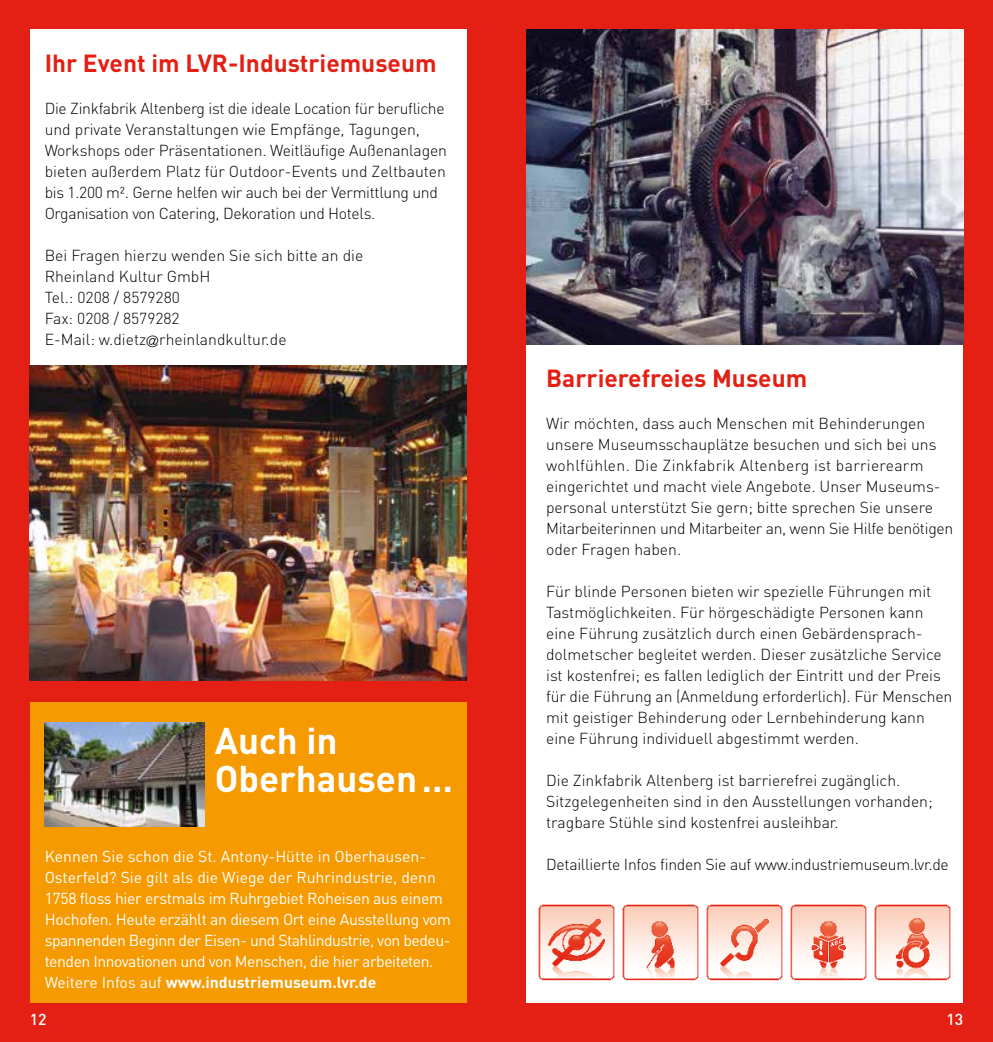
<style>
.page{position:relative;width:993px;height:1042px;background:#fff}
.page>*{position:absolute;margin:0;border:0;box-sizing:border-box;transform-origin:0 0}
.t1{font:700 36.75px/38.5px "DIN";color:#fff}
.t2{font:700 24.5px "DIN";color:#e41f13}
.t3{font:300 15.75px/21px "DIN";color:#000}
.t4{font:15.75px/21px "DIN";letter-spacing:-.02em;color:#fff}
.t5{font:300 15.75px/21px "DIN";letter-spacing:-.02em;color:#000}
.t6{font:500 15.75px "DIN";color:#fff}
.s1{font-family:"Helvetica Neue";font-stretch:condensed}
.s2{font-weight:700}
</style>
<div class="page">
<div style="left:0;top:0;width:992px;height:1042px;background:#e41f13"></div>
<div style="left:30px;top:30px;width:436px;height:651px;background:#fff"></div>
<div style="left:526px;top:255px;width:436px;height:747px;background:#fff"></div>
<img style="left:526px;top:30px;width:436px;height:315px">
<img style="left:30px;top:366px;width:436px;height:315px">
<img style="left:538px;top:904px;width:77px;height:76px">
<img style="left:622px;top:904px;width:77px;height:76px">
<img style="left:706px;top:904px;width:77px;height:76px">
<img style="left:790px;top:904px;width:77px;height:76px">
<img style="left:874px;top:904px;width:77px;height:76px">
<div style="left:30px;top:702px;width:436px;height:300px;background:#f59a00"></div>
<img style="left:45px;top:723px;width:160px;height:103px">
<h2 class="t2" style="left:45px;top:47px;width:393px">Ihr Event im LVR-Industriemuseum</h2>
<p class="t5" style="left:45px;top:97px;width:403px">Die Zinkfabrik Altenberg ist die ideale Location für berufliche und private Veranstaltungen wie Empfänge, Tagungen, Workshops oder Präsentationen. Weitläufige Außenanlagen bieten außerdem Platz für Outdoor-Events und Zeltbauten bis 1.200 m². Gerne helfen wir auch bei der Vermittlung und Organisation von Catering, Dekoration und Hotels.</p>
<p class="t3" style="left:45px;top:244px;width:320px">Bei Fragen hierzu wenden Sie sich bitte an die<br>Rheinland Kultur GmbH<br>Tel.: 0208 / 8579280<br>Fax: 0208 / 8579282<br>E-Mail: w.dietz<span class="s1">@</span>rheinlandkultur.de</p>
<h1 class="t1" style="left:215px;top:719px;width:239px">Auch in<br>Oberhausen…</h1>
<p class="t4" style="left:45px;top:845px;width:408px">Kennen Sie schon die St. Antony-Hütte in Oberhausen-Osterfeld? Sie gilt als die Wiege der Ruhrindustrie, denn 1758 floss hier erstmals im Ruhrgebiet Roheisen aus einem Hochofen. Heute erzählt an diesem Ort eine Ausstellung vom spannenden Beginn der Eisen- und Stahlindustrie, von bedeu&shy;tenden Innovationen und von Menschen, die hier arbeiteten.<br>Weitere Infos auf <span class="s2">www.industriemuseum.lvr.de</span></p>
<h2 class="t2" style="left:546px;top:362px;width:262px">Barrierefreies Museum</h2>
<p class="t3" style="left:546px;top:412px;width:408px">Wir möchten, dass auch Menschen mit Behinderungen unsere Museumsschauplätze besuchen und sich bei uns wohlfühlen. Die Zinkfabrik Altenberg ist barrierearm eingerichtet und macht viele Angebote. Unser Museums&shy;personal unterstützt Sie gern; bitte sprechen Sie unsere Mitarbeiterinnen und Mitarbeiter an, wenn Sie Hilfe benötigen oder Fragen haben.</p>
<p class="t3" style="left:546px;top:580px;width:407px">Für blinde Personen bieten wir spezielle Führungen mit Tastmöglichkeiten. Für hörgeschädigte Personen kann eine Führung zusätzlich durch einen Gebärdensprach&shy;dolmetscher begleitet werden. Dieser zusätzliche Service ist kostenfrei; es fallen lediglich der Eintritt und der Preis für die Führung an (Anmeldung erforderlich). Für Menschen mit geistiger Behinderung oder Lernbehinderung kann eine Führung individuell abgestimmt werden.</p>
<p class="t3" style="left:546px;top:769px;width:388px">Die Zinkfabrik Altenberg ist barrierefrei zugänglich.<br>Sitzgelegenheiten sind in den Ausstellungen vorhanden; tragbare Stühle sind kostenfrei ausleihbar.</p>
<p class="t3" style="left:546px;top:853px;width:404px">Detaillierte Infos finden Sie auf www.industriemuseum.lvr.de</p>
<p class="t6" style="left:30px;top:1009px;width:18px">12</p>
<p class="t6" style="left:946px;top:1009px;width:18px">13</p>
</div>
